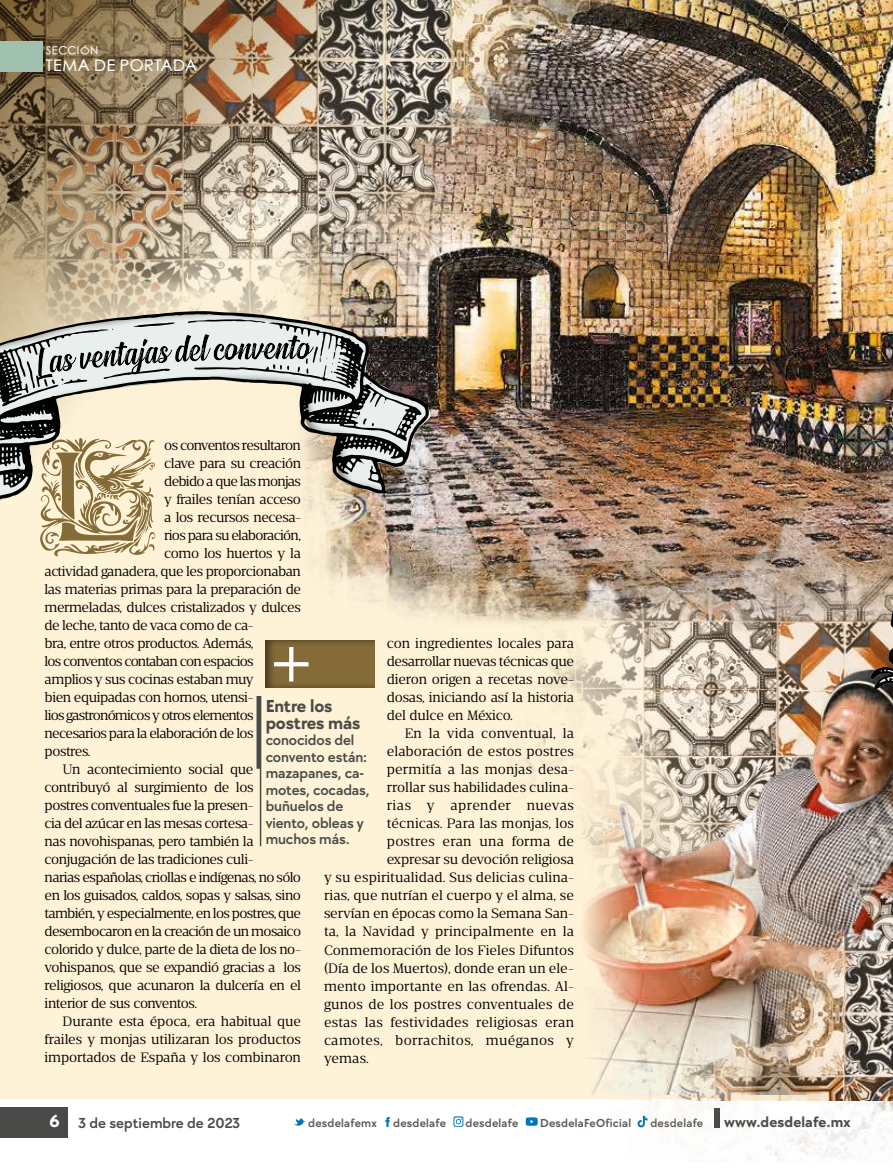
<style>
.page{position:relative;width:893px;height:1170px;background:#fff}
.page>*{position:absolute;margin:0;border:0;box-sizing:border-box;transform-origin:0 0}
.t1{font:700 18px/16.5px "TT Chocolates Trl";letter-spacing:-.005em;color:#4a4a49}
.t2{font:500 16.05px "ST Heiti SC";letter-spacing:.03em;color:#fff}
.t3{font:600 15px/16.5px "TT Chocolates Trl";letter-spacing:-.005em;color:#4a4a49}
.t4{font:700 15px "TT Chocolates Trl";letter-spacing:.01em;color:#4a4a49}
.t5{font:13.5px/18px "Striver Text";letter-spacing:-.03em;color:#000;text-align:justify}
.t6{font:13.5px "Striver Text";color:#000}
.t7{font:13.5px "Striver Text";letter-spacing:-.055em;color:#000}
.t8{font:13.5px "Striver Text";letter-spacing:-.06em;color:#000}
.t9{font:13.5px "Striver Text";letter-spacing:.01em;color:#000}
.t10{font:13.5px "Striver Text";letter-spacing:.005em;color:#000}
.t11{font:13.5px "Striver Text";letter-spacing:.015em;color:#000}
.t12{font:13.5px "Striver Text";letter-spacing:-.01em;color:#000}
.t13{font:13.5px "Striver Text";letter-spacing:.02em;color:#000}
.t14{font:13.5px "Striver Text";letter-spacing:.025em;color:#000}
.t15{font:600 12px "TT Chocolates Trl";letter-spacing:.02em;color:#575756}
.t16{font:500 11.1px "ST Heiti SC";letter-spacing:.045em;color:#fff}
.s1{font-weight:700;font-size:18px;color:#fff}
</style>
<div class="page">
<svg style="left:453px;top:1116px;width:10px;height:10px"></svg>
<svg style="left:385px;top:1117px;width:5px;height:9px"></svg>
<svg style="left:294px;top:1118px;width:11px;height:7px"></svg>
<div style="left:0;top:1107px;width:68px;height:30px;background:#4a4a49"></div>
<div style="left:0;top:0;width:893px;height:1098px;background:#fff3d7"></div>
<img style="left:507px;top:661px;width:386px;height:500px">
<img style="left:305px;top:0;width:588px;height:639px">
<img style="left:673px;top:0;width:49px;height:396px">
<svg style="left:40px;top:505px;width:116px;height:51px"></svg>
<div style="left:263px;top:639px;width:113px;height:49px;background:#000;opacity:.45"></div>
<svg style="left:274px;top:647px;width:35px;height:34px"></svg>
<hr style="left:260px;top:696px;width:1px;height:150px;background:#4a4a49">
<div style="left:256px;top:696px;width:5px;height:72px;background:#4a4a49"></div>
<img style="left:567px;top:563px;width:326px;height:535px">
<img style="left:0;top:0;width:673px;height:484px">
<div style="left:0;top:42px;width:43px;height:30px;background:#a0c1b0"></div>
<svg style="left:0;top:311px;width:429px;height:192px"></svg>
<svg style="left:357px;top:416px;width:17px;height:10px"></svg>
<div style="left:0;top:317px;width:356px;height:97px;background:#000;opacity:.45"></div>
<img style="left:774px;top:567px;width:119px;height:535px">
<p class="t16" style="left:46px;top:46px;width:54px">SECCIÓN</p>
<p class="t2" style="left:46px;top:58px;width:152px">TEMA DE PORTADA</p>
<p class="t7" style="left:164px;top:437px;width:138px">os conventos resultaron</p>
<p class="t5" style="left:164px;top:454px;width:138px">clave para su creación</p>
<p class="t8" style="left:164px;top:473px;width:138px">debido a que las monjas</p>
<p class="t5" style="left:164px;top:490px;width:138px">y frailes tenían acceso</p>
<p class="t5" style="left:164px;top:508px;width:138px">a los recursos necesa-</p>
<p class="t8" style="left:164px;top:527px;width:138px">rios para su elaboración,</p>
<p class="t5" style="left:164px;top:544px;width:138px">como los huertos y la</p>
<p class="t5" style="left:45px;top:562px;width:258px">actividad ganadera, que les proporcionaban</p>
<p class="t5" style="left:45px;top:580px;width:258px">las materias primas para la preparación de</p>
<p class="t5" style="left:45px;top:598px;width:258px">mermeladas, dulces cristalizados y dulces</p>
<p class="t5" style="left:45px;top:616px;width:211px">de leche, tanto de vaca como de ca-</p>
<p class="t5" style="left:45px;top:634px;width:211px">bra, entre otros productos. Además,</p>
<p class="t8" style="left:45px;top:653px;width:211px">los conventos contaban con espacios</p>
<p class="t5" style="left:45px;top:670px;width:211px">amplios y sus cocinas estaban muy</p>
<p class="t5" style="left:45px;top:688px;width:211px">bien equipadas con hornos, utensi-</p>
<p class="t8" style="left:45px;top:707px;width:211px">lios gastronómicos y otros elementos</p>
<p class="t7" style="left:45px;top:725px;width:211px">necesarios para la elaboración de los</p>
<p class="t5" style="left:45px;top:742px;width:48px">postres.</p>
<p class="t5" style="left:63px;top:760px;width:193px">Un acontecimiento social que</p>
<p class="t5" style="left:45px;top:778px;width:211px">contribuyó al surgimiento de los</p>
<p class="t5" style="left:45px;top:796px;width:211px">postres conventuales fue la presen-</p>
<p class="t5" style="left:45px;top:814px;width:211px">cia del azúcar en las mesas cortesa-</p>
<p class="t5" style="left:45px;top:832px;width:211px">nas novohispanas, pero también la</p>
<p class="t5" style="left:45px;top:850px;width:211px">conjugación de las tradiciones culi-</p>
<p class="t5" style="left:45px;top:868px;width:258px">narias españolas, criollas e indígenas, no sólo</p>
<p class="t5" style="left:45px;top:886px;width:258px">en los guisados, caldos, sopas y salsas, sino</p>
<p class="t7" style="left:45px;top:905px;width:258px">también, y especialmente, en los postres, que</p>
<p class="t7" style="left:45px;top:923px;width:258px">desembocaron en la creación de un mosaico</p>
<p class="t5" style="left:45px;top:940px;width:258px">colorido y dulce, parte de la dieta de los no-</p>
<p class="t5" style="left:45px;top:958px;width:258px">vohispanos, que se expandió gracias a los</p>
<p class="t5" style="left:45px;top:976px;width:258px">religiosos, que acunaron la dulcería en el</p>
<p class="t5" style="left:45px;top:994px;width:154px">interior de sus conventos.</p>
<p class="t5" style="left:63px;top:1012px;width:240px">Durante esta época, era habitual que</p>
<p class="t5" style="left:45px;top:1030px;width:258px">frailes y monjas utilizaran los productos</p>
<p class="t5" style="left:45px;top:1048px;width:258px">importados de España y los combinaron</p>
<p class="t5" style="left:387px;top:634px;width:189px">con ingredientes locales para desarrollar nuevas técnicas que dieron origen a recetas nove&shy;dosas, iniciando así la historia del dulce en México.</p>
<p class="t9" style="left:405px;top:725px;width:171px">En la vida conventual, la</p>
<p class="t6" style="left:387px;top:743px;width:189px">elaboración de estos postres</p>
<p class="t9" style="left:387px;top:761px;width:189px">permitía a las monjas desa-</p>
<p class="t6" style="left:387px;top:779px;width:189px">rrollar sus habilidades culina-</p>
<p class="t14" style="left:387px;top:797px;width:189px">rias y aprender nuevas</p>
<p class="t6" style="left:387px;top:815px;width:189px">técnicas. Para las monjas, los</p>
<p class="t9" style="left:387px;top:833px;width:189px">postres eran una forma de</p>
<p class="t5" style="left:387px;top:850px;width:189px">expresar su devoción religiosa</p>
<p class="t9" style="left:324px;top:869px;width:252px">y su espiritualidad. Sus delicias culina-</p>
<p class="t10" style="left:324px;top:887px;width:252px">rias, que nutrían el cuerpo y el alma, se</p>
<p class="t5" style="left:324px;top:904px;width:252px">servían en épocas como la Semana San-</p>
<p class="t10" style="left:324px;top:923px;width:252px">ta, la Navidad y principalmente en la</p>
<p class="t6" style="left:324px;top:941px;width:251px">Conmemoración de los Fieles Difuntos</p>
<p class="t12" style="left:324px;top:959px;width:251px">(Día de los Muertos), donde eran un ele-</p>
<p class="t6" style="left:324px;top:977px;width:252px">mento importante en las ofrendas. Al-</p>
<p class="t6" style="left:324px;top:995px;width:252px">gunos de los postres conventuales de</p>
<p class="t11" style="left:324px;top:1013px;width:252px">estas las festividades religiosas eran</p>
<p class="t13" style="left:324px;top:1031px;width:252px">camotes, borrachitos, muéganos y</p>
<p class="t5" style="left:324px;top:1048px;width:46px">yemas.</p>
<h1 class="t1" style="left:266px;top:697px;width:96px">Entre los postres más</h1>
<p class="t3" style="left:266px;top:731px;width:106px">conocidos del convento están: mazapanes, ca&shy;motes, cocadas, buñuelos de viento, obleas y muchos más.</p>
<p class="t3" style="left:50px;top:1114px;width:192px"><span class="s1">6</span> 3 de septiembre de 2023</p>
<p class="t15" style="left:308px;top:1114px;width:70px">desdelafemx</p>
<p class="t15" style="left:393px;top:1114px;width:54px">desdelafe</p>
<p class="t15" style="left:466px;top:1114px;width:54px">desdelafe</p>
<p class="t15" style="left:540px;top:1114px;width:93px">DesdelaFeOficial</p>
<p class="t15" style="left:650px;top:1114px;width:54px">desdelafe</p>
<p class="t4" style="left:724px;top:1111px;width:128px">www.desdelafe.mx</p>
</div>
